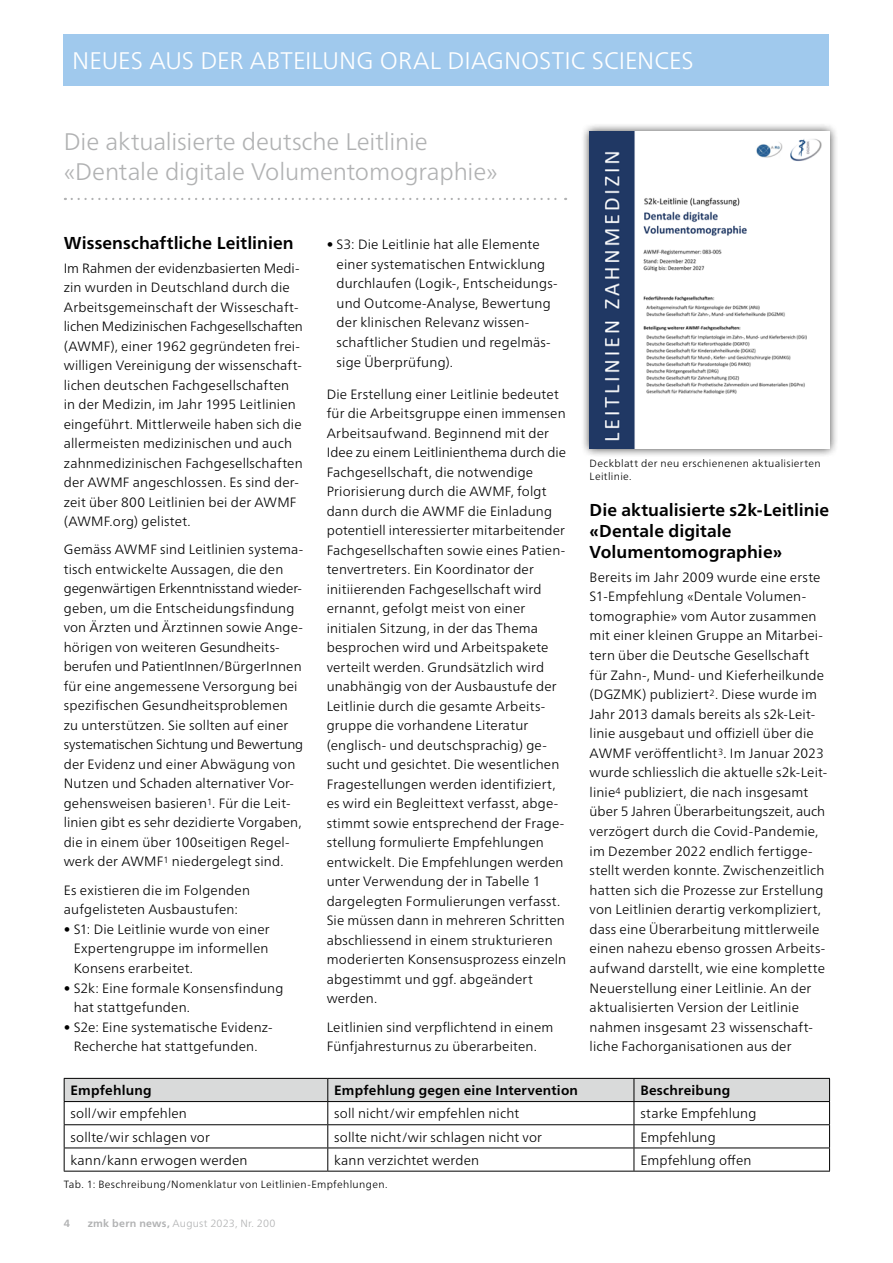
<style>
.page{position:relative;width:893px;height:1263px;background:#fff}
.page>*{position:absolute;margin:0;border:0;box-sizing:border-box;transform-origin:0 0}
.t1{font:300 24px/30px "Frutiger Neue LT Pro";letter-spacing:-.005em;color:#b1b2b3}
.t2{font:300 24px "Frutiger Neue LT Pro";color:#fff}
.t3{font:700 17.25px/21px "Frutiger Neue LT Pro";letter-spacing:.005em;color:#000}
.t4{font:300 13.5px/19.5px "Frutiger Neue LT Pro";letter-spacing:.01em;color:#000}
.t5{font:700 13.5px "Frutiger Neue LT Pro";letter-spacing:.015em;color:#000}
.t6{font:300 10.5px/12.8px "Frutiger Neue LT Pro";letter-spacing:.03em;color:#000}
.t7{font:300 10.5px "Frutiger Neue LT Pro";letter-spacing:.02em;color:#b1b2b3}
.t8{font:700 10.5px "Frutiger Neue LT Pro";color:#b1b2b3}
.s1{font-weight:700}
</style>
<div class="page">
<div style="left:64px;top:34px;width:765px;height:51px;background:#a0c9ed"></div>
<svg style="left:72px;top:198px;width:494px;height:2px"></svg>
<svg style="left:64px;top:1078px;width:766px;height:93px"></svg>
<hr style="left:64px;top:1171px;width:264px;height:1px;background:#000">
<hr style="left:328px;top:1171px;width:306px;height:1px;background:#000">
<hr style="left:634px;top:1171px;width:196px;height:1px;background:#000">
<div style="left:581px;top:123px;width:257px;height:335px;background:#000;opacity:.75"></div>
<img style="left:590px;top:132px;width:239px;height:317px">
<h1 class="t2" style="left:72px;top:46px;width:623px">NEUES AUS DER ABTEILUNG ORAL DIAGNOSTIC SCIENCES</h1>
<h1 class="t1" style="left:64px;top:127px;width:435px">Die aktualisierte deutsche Leitlinie «Dentale digitale Volumentomographie»</h1>
<p class="t3" style="left:64px;top:232px;width:231px">Wissenschaftliche Leitlinien</p>
<p class="t4" style="left:64px;top:258px;width:241px">Im Rahmen der evidenzbasierten Medi&shy;zin wurden in Deutschland durch die Arbeitsgemeinschaft der Wisseschaft&shy;lichen Medizinischen Fachgesellschaften (AWMF), einer 1962 gegründeten frei&shy;willigen Vereinigung der wissenschaft&shy;lichen deutschen Fachgesellschaften in der Medizin, im Jahr 1995 Leitlinien eingeführt. Mittlerweile haben sich die allermeisten medizinischen und auch zahnmedizinischen Fachgesellschaften der AWMF angeschlossen. Es sind der&shy;zeit über 800 Leitlinien bei der AWMF (AWMF.org) gelistet.</p>
<p class="t4" style="left:64px;top:539px;width:241px">Gemäss AWMF sind Leitlinien systema&shy;tisch entwickelte Aussagen, die den gegenwärtigen Erkenntnisstand wieder&shy;geben, um die Entscheidungsfindung von Ärzten und Ärztinnen sowie Ange&shy;hörigen von weiteren Gesundheits&shy;berufen und PatientInnen/BürgerInnen für eine angemessene Versorgung bei spezifischen Gesundheitsproblemen zu unterstützen. Sie sollten auf einer systematischen Sichtung und Bewertung der Evidenz und einer Abwägung von Nutzen und Schaden alternativer Vor&shy;gehensweisen basieren<sup>1</sup>. Für die Leit&shy;linien gibt es sehr dezidierte Vorgaben, die in einem über 100seitigen Regel&shy;werk der AWMF<sup>1</sup> niedergelegt sind.</p>
<p class="t4" style="left:64px;top:880px;width:188px">Es existieren die im Folgenden aufgelisteten Ausbaustufen:</p>
<p class="t4" style="left:74px;top:919px;width:197px;text-align:justify;text-indent:-10px">• S1: Die Leitlinie wurde von einer Expertengruppe im informellen Konsens erarbeitet.</p>
<p class="t4" style="left:74px;top:978px;width:211px;text-indent:-10px">• S2k: Eine formale Konsensfindung hat stattgefunden.</p>
<p class="t4" style="left:64px;top:1017px;width:210px;text-align:center">• S2e: Eine systematische Evidenz-<br>Recherche hat stattgefunden.</p>
<p class="t4" style="left:337px;top:235px;width:222px;text-indent:-10px">• S3: Die Leitlinie hat alle Elemente einer systematischen Entwicklung durchlaufen (Logik-, Entscheidungs&shy;und Outcome-Analyse, Bewertung der klinischen Relevanz wissen&shy;schaftlicher Studien und regelmäs&shy;sige Überprüfung).</p>
<p class="t4" style="left:327px;top:384px;width:241px">Die Erstellung einer Leitlinie bedeutet für die Arbeitsgruppe einen immensen Arbeitsaufwand. Beginnend mit der Idee zu einem Leitlinienthema durch die Fachgesellschaft, die notwendige Priorisierung durch die AWMF, folgt dann durch die AWMF die Einladung potentiell interessierter mitarbeitender Fachgesellschaften sowie eines Patien&shy;tenvertreters. Ein Koordinator der initiierenden Fachgesellschaft wird ernannt, gefolgt meist von einer initialen Sitzung, in der das Thema besprochen wird und Arbeitspakete verteilt werden. Grundsätzlich wird unabhängig von der Ausbaustufe der Leitlinie durch die gesamte Arbeits&shy;gruppe die vorhandene Literatur (englisch- und deutschsprachig) ge&shy;sucht und gesichtet. Die wesentlichen Fragestellungen werden identifiziert, es wird ein Begleittext verfasst, abge&shy;stimmt sowie entsprechend der Frage&shy;stellung formulierte Empfehlungen entwickelt. Die Empfehlungen werden unter Verwendung der in Tabelle 1 dargelegten Formulierungen verfasst.<br>Sie müssen dann in mehreren Schritten abschliessend in einem strukturieren moderierten Konsensusprozess einzeln abgestimmt und ggf. abgeändert werden.</p>
<p class="t4" style="left:327px;top:1017px;width:228px">Leitlinien sind verpflichtend in einem<br>Fünfjahresturnus zu überarbeiten.</p>
<p class="t6" style="left:590px;top:457px;width:232px">Deckblatt der neu erschienenen aktualisierten<br>Leitlinie.</p>
<p class="t3" style="left:590px;top:499px;width:241px">Die aktualisierte s2k-Leitlinie «Dentale digitale<br>Volumentomographie»</p>
<p class="t4" style="left:590px;top:567px;width:239px">Bereits im Jahr 2009 wurde eine erste S1-Empfehlung «Dentale Volumen&shy;tomographie» vom Autor zusammen mit einer kleinen Gruppe an Mitarbei&shy;tern über die Deutsche Gesellschaft für Zahn-, Mund- und Kieferheilkunde (DGZMK) publiziert<sup>2</sup>. Diese wurde im Jahr 2013 damals bereits als s2k-Leit&shy;linie ausgebaut und offiziell über die AWMF veröffentlicht<sup>3</sup>. Im Januar 2023 wurde schliesslich die aktuelle s2k-Leit&shy;linie<sup>4</sup> publiziert, die nach insgesamt über 5 Jahren Überarbeitungszeit, auch verzögert durch die Covid-Pandemie, im Dezember 2022 endlich fertigge&shy;stellt werden konnte. Zwischenzeitlich hatten sich die Prozesse zur Erstellung von Leitlinien derartig verkompliziert, dass eine Überarbeitung mittlerweile einen nahezu ebenso grossen Arbeits&shy;aufwand darstellt, wie eine komplette Neuerstellung einer Leitlinie. An der aktualisierten Version der Leitlinie nahmen insgesamt 23 wissenschaft&shy;liche Fachorganisationen aus der</p>
<p class="t5" style="left:71px;top:1082px;width:82px">Empfehlung</p>
<p class="t5" style="left:334px;top:1082px;width:245px">Empfehlung gegen eine Intervention</p>
<p class="t5" style="left:640px;top:1082px;width:91px">Beschreibung</p>
<p class="t4" style="left:71px;top:1104px;width:118px">soll/wir empfehlen</p>
<p class="t4" style="left:334px;top:1104px;width:187px">soll nicht/wir empfehlen nicht</p>
<p class="t4" style="left:640px;top:1104px;width:118px">starke Empfehlung</p>
<p class="t4" style="left:71px;top:1127px;width:141px">sollte/wir schlagen vor</p>
<p class="t4" style="left:334px;top:1127px;width:209px">sollte nicht/wir schlagen nicht vor</p>
<p class="t4" style="left:640px;top:1127px;width:77px">Empfehlung</p>
<p class="t4" style="left:71px;top:1150px;width:178px">kann/kann erwogen werden</p>
<p class="t4" style="left:334px;top:1150px;width:147px">kann verzichtet werden</p>
<p class="t4" style="left:640px;top:1150px;width:113px">Empfehlung offen</p>
<p class="t6" style="left:64px;top:1178px;width:325px">Tab. 1: Beschreibung/Nomenklatur von Leitlinien-Empfehlungen.</p>
<p class="t8" style="left:64px;top:1217px;width:8px">4</p>
<p class="t7" style="left:88px;top:1217px;width:189px"><span class="s1">zmk bern news,</span> August 2023, Nr. 200</p>
</div>
